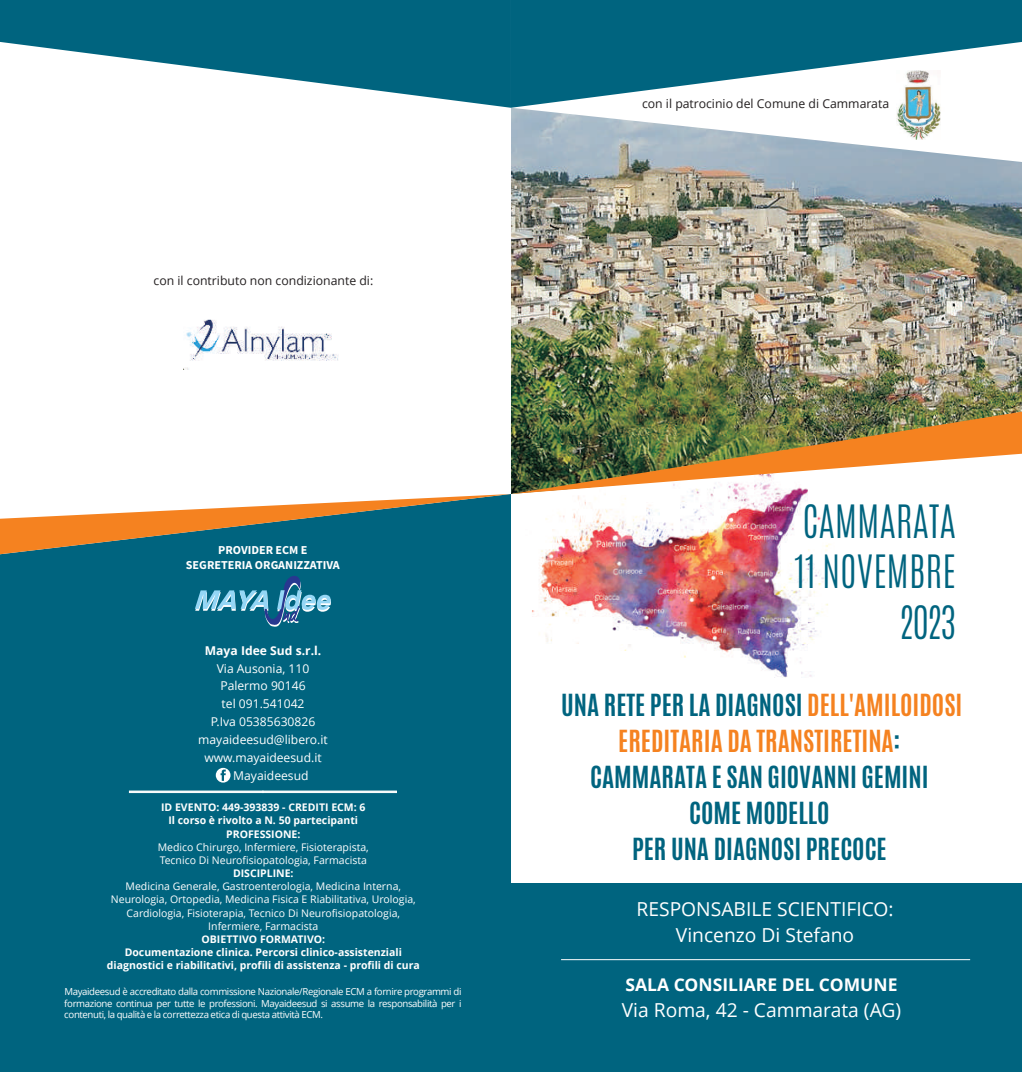
<style>
.page{position:relative;width:1022px;height:1072px;background:#fff}
.page>*{position:absolute;margin:0;border:0;box-sizing:border-box;transform-origin:0 0}
.t1{font:38.32px/50.4px "Antonio";color:#00647f;text-align:right}
.t2{font:700 25.38px/35.9px "Antonio";color:#00647f;text-align:center}
.t3{font:19.25px "Open Sans";color:#fff}
.t4{font:700 17.5px "Open Sans";color:#fff}
.t5{font:12.25px "Open Sans";color:#231f20}
.t6{font:12.08px "Open Sans";color:#fff}
.t7{font:700 12.08px/15.2px "Source Sans Pro";color:#fff;text-align:center}
.t8{font:700 12.08px "Open Sans";color:#fff}
.t9{font:10.5px/13.1px "Open Sans";color:#fff}
.t10{font:700 10.5px/13.1px "Open Sans";color:#fff;text-align:center}
.t11{font:9.62px/11.7px "Open Sans";letter-spacing:-.035em;color:#fff;text-align:justify}
.s1{color:#f58220}
</style>
<div class="page">
<img style="left:532px;top:554px;width:296px;height:124px">
<img style="left:511px;top:162px;width:511px;height:249px">
<svg style="left:511px;top:108px;width:510px;height:54px"></svg>
<svg style="left:511px;top:0;width:511px;height:108px;fill:#00647f"></svg>
<svg style="left:0;top:0;width:511px;height:108px;fill:#00647f"></svg>
<div style="left:511px;top:883px;width:511px;height:188px;background:#00647f"></div>
<img style="left:186px;top:319px;width:152px;height:50px">
<hr style="left:561px;top:959px;width:409px;height:1px;background:#fff">
<div style="left:0;top:554px;width:511px;height:517px;background:#00647f"></div>
<img style="left:0;top:411px;width:1022px;height:143px">
<svg style="left:216px;top:768px;width:15px;height:14px"></svg>
<svg style="left:195px;top:571px;width:136px;height:60px;background:#267b98"></svg>
<svg style="left:128px;top:790px;width:269px;height:3px"></svg>
<img style="left:885px;top:71px;width:65px;height:68px">
<p class="t5" style="left:154px;top:276px;width:221px">con il contributo non condizionante di:</p>
<p class="t7" style="left:186px;top:543px;width:155px">PROVIDER ECM E<br>SEGRETERIA ORGANIZZATIVA</p>
<p class="t8" style="left:205px;top:645px;width:118px">Maya Idee Sud s.r.l.</p>
<p class="t6" style="left:217px;top:663px;width:94px">Via Ausonia, 110</p>
<p class="t6" style="left:220px;top:681px;width:87px">Palermo 90146</p>
<p class="t6" style="left:222px;top:699px;width:84px">tel 091.541042</p>
<p class="t6" style="left:211px;top:717px;width:106px">P.Iva 05385630826</p>
<p class="t6" style="left:198px;top:735px;width:131px">mayaideesud@libero.it</p>
<p class="t6" style="left:204px;top:753px;width:119px">www.mayaideesud.it</p>
<p class="t6" style="left:233px;top:771px;width:77px">Mayaideesud</p>
<p class="t10" style="left:161px;top:802px;width:206px">ID EVENTO: 449-393839 - CREDITI ECM: 6<br>Il corso è rivolto a N. 50 partecipanti</p>
<p class="t10" style="left:226px;top:828px;width:76px">PROFESSIONE:</p>
<p class="t9" style="left:158px;top:841px;width:213px">Medico Chirurgo, Infermiere, Fisioterapista,<br>Tecnico Di Neurofisiopatologia, Farmacista</p>
<p class="t10" style="left:233px;top:867px;width:62px">DISCIPLINE:</p>
<p class="t9" style="left:111px;top:880px;width:306px;text-align:center">Medicina Generale, Gastroenterologia, Medicina Interna, Neurologia, Ortopedia, Medicina Fisica E Riabilitativa, Urologia, Cardiologia, Fisioterapia, Tecnico Di Neurofisiopatologia, Infermiere, Farmacista</p>
<p class="t10" style="left:202px;top:933px;width:125px">OBIETTIVO FORMATIVO:</p>
<p class="t10" style="left:107px;top:946px;width:314px">Documentazione clinica. Percorsi clinico-assistenziali diagnostici e riabilitativi, profili di assistenza - profili di cura</p>
<p class="t11" style="left:64px;top:986px;width:399px">Mayaideesud è accreditato dalla commissione Nazionale/Regionale ECM a fornire programmi di formazione continua per tutte le professioni. Mayaideesud si assume la responsabilità per i contenuti, la qualità e la correttezza etica di questa attività ECM.</p>
<p class="t5" style="left:642px;top:99px;width:249px">con il patrocinio del Comune di Cammarata</p>
<h1 class="t1" style="left:794px;top:496px;width:163px">CAMMARATA<br>11 NOVEMBRE<br>2023</h1>
<h2 class="t2" style="left:561px;top:687px;width:403px">UNA RETE PER LA DIAGNOSI <span class="s1">DELL'AMILOIDOSI<br>EREDITARIA DA TRANSTIRETINA</span>:<br>CAMMARATA E SAN GIOVANNI GEMINI<br>COME MODELLO<br>PER UNA DIAGNOSI PRECOCE</h2>
<h3 class="t3" style="left:637px;top:901px;width:259px">RESPONSABILE SCIENTIFICO:</h3>
<h3 class="t3" style="left:676px;top:927px;width:180px">Vincenzo Di Stefano</h3>
<h3 class="t4" style="left:625px;top:978px;width:273px">SALA CONSILIARE DEL COMUNE</h3>
<h3 class="t3" style="left:622px;top:1002px;width:281px">Via Roma, 42 - Cammarata (AG)</h3>
</div>
